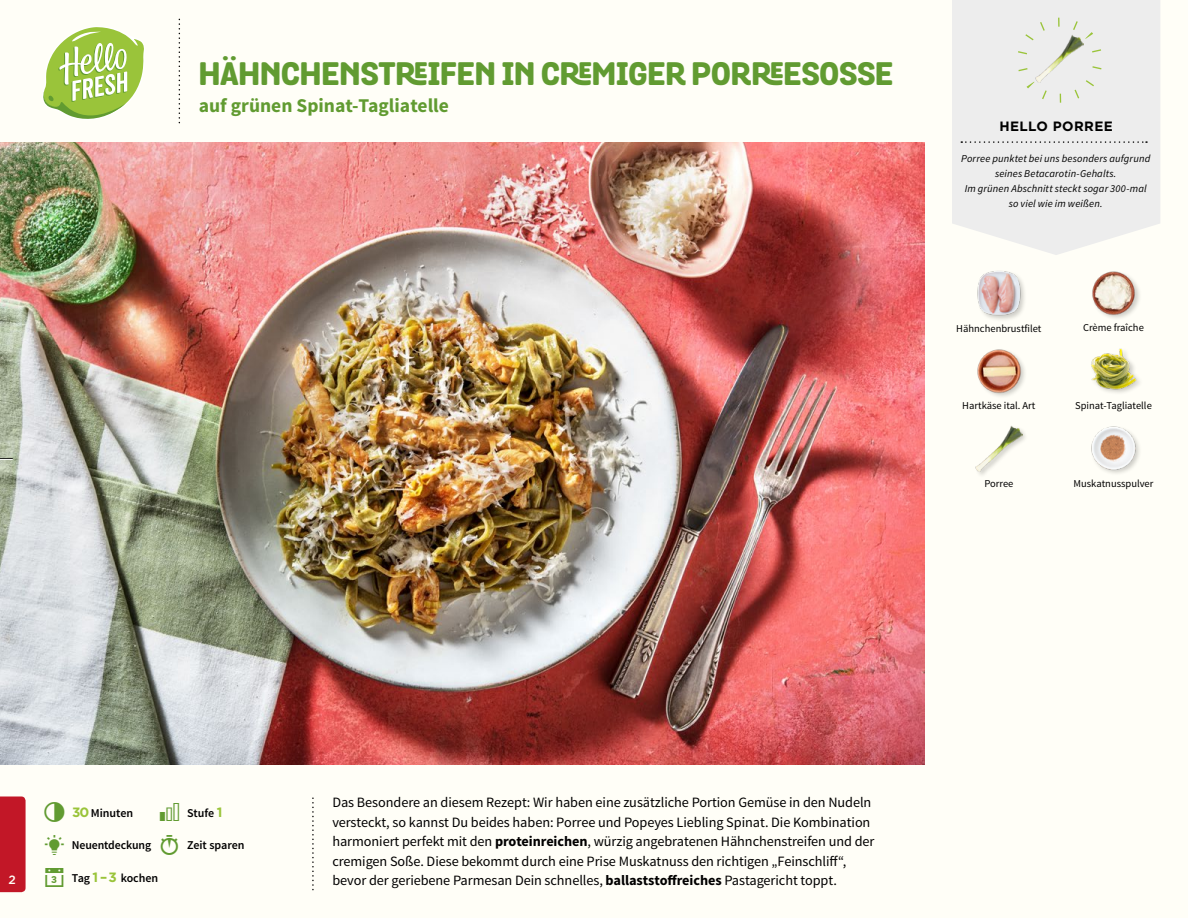
<style>
.page{position:relative;width:1188px;height:918px;background:#fffef7}
.page>*{position:absolute;margin:0;border:0;box-sizing:border-box;transform-origin:0 0}
.t1{font:800 31.5px "Grota Rounded";color:#619b31}
.t2{font:700 19.5px "Source Sans Pro";color:#619b31}
.t3{font:14.25px/19.5px "Source Sans Pro";letter-spacing:-.005em;color:#000}
.t4{font:700 13.5px "Gotham";letter-spacing:.03em;color:#000}
.t5{font:600 12px "Source Sans Pro";letter-spacing:-.01em;color:#000}
.t6{font:500 12px "Gotham";color:#fffef7}
.t7{font:italic 10.5px/14.7px "Source Sans Pro";letter-spacing:.015em;color:#000;text-align:center}
.t8{font:10.5px "Source Sans Pro";color:#000}
.s1{font-family:"Gotham";font-weight:700;font-size:13.5px;color:#9ac43a}
.s2{font-weight:700}
.s3{font-family:"Gotham";font-weight:500;color:#fffef7}
.s4{color:#619b31}
</style>
<div class="page">
<svg style="left:43px;top:27px;width:101px;height:92px"></svg>
<img style="left:1091px;top:426px;width:49px;height:48px">
<div style="left:975px;top:425px;width:53px;height:53px;background:#000;opacity:.2"></div>
<img style="left:976px;top:425px;width:46px;height:47px">
<img style="left:977px;top:349px;width:48px;height:48px">
<img style="left:1091px;top:348px;width:49px;height:45px">
<img style="left:1092px;top:271px;width:48px;height:48px">
<img style="left:977px;top:271px;width:48px;height:49px">
<div style="left:952px;top:0;width:208px;height:255px;background:#ededed"></div>
<svg style="left:961px;top:141px;width:186px;height:2px"></svg>
<img style="left:1036px;top:34px;width:48px;height:48px">
<div style="left:1017px;top:18px;width:85px;height:85px;border:9px dashed #9ac43a;border-radius:50%"></div>
<div style="left:0;top:796px;width:26px;height:96px;background:#c21727"></div>
<img style="left:0;top:142px;width:925px;height:623px">
<svg style="left:0;top:458px;width:13px;height:2px"></svg>
<h1 class="t1" style="left:199px;top:49px;width:696px">HÄHNCHENSTREIFEN IN CREMIGER PORREESOSSE</h1>
<h2 class="t2" style="left:199px;top:93px;width:252px">auf grünen Spinat-Tagliatelle</h2>
<p class="t4" style="left:999px;top:117px;width:115px">HELLO PORREE</p>
<p class="t7" style="left:961px;top:152px;width:191px">Porree punktet bei uns besonders aufgrund seines Betacarotin-Gehalts.<br>Im grünen Abschnitt steckt sogar 300-mal so viel wie im weißen.</p>
<p class="t8" style="left:956px;top:322px;width:87px">Hähnchenbrustfilet</p>
<p class="t8" style="left:1083px;top:321px;width:62px">Crème fraîche</p>
<p class="t8" style="left:962px;top:399px;width:75px">Hartkäse ital. Art</p>
<p class="t8" style="left:1075px;top:399px;width:78px">Spinat-Tagliatelle</p>
<p class="t8" style="left:984px;top:477px;width:31px">Porree</p>
<p class="t8" style="left:1074px;top:477px;width:81px">Muskatnusspulver</p>
<p class="t5" style="left:72px;top:805px;width:62px"><span class="s1">30</span> Minuten</p>
<p class="t5" style="left:187px;top:805px;width:37px">Stufe <span class="s1">1</span></p>
<p class="t3" style="left:332px;top:793px;width:544px">Das Besondere an diesem Rezept: Wir haben eine zusätzliche Portion Gemüse in den Nudeln versteckt, so kannst Du beides haben: Porree und Popeyes Liebling Spinat. Die Kombination harmoniert perfekt mit den <span class="s2">proteinreichen</span>, würzig angebratenen Hähnchenstreifen und der cremigen Soße. Diese bekommt durch eine Prise Muskatnuss den richtigen „Feinschliff“, bevor der geriebene Parmesan Dein schnelles, <span class="s2">ballaststoffreiches</span> Pastagericht toppt.</p>
<p class="t5" style="left:72px;top:838px;width:81px">Neuentdeckung</p>
<p class="t5" style="left:187px;top:838px;width:59px">Zeit sparen</p>
<p class="t5" style="left:9px;top:870px;width:151px"><span class="s3">1</span> <span class="s4">▪</span> Tag <span class="s1">1 –3</span> kochen</p>
<p class="t6" style="left:9px;top:872px;width:9px">2</p>
</div>
